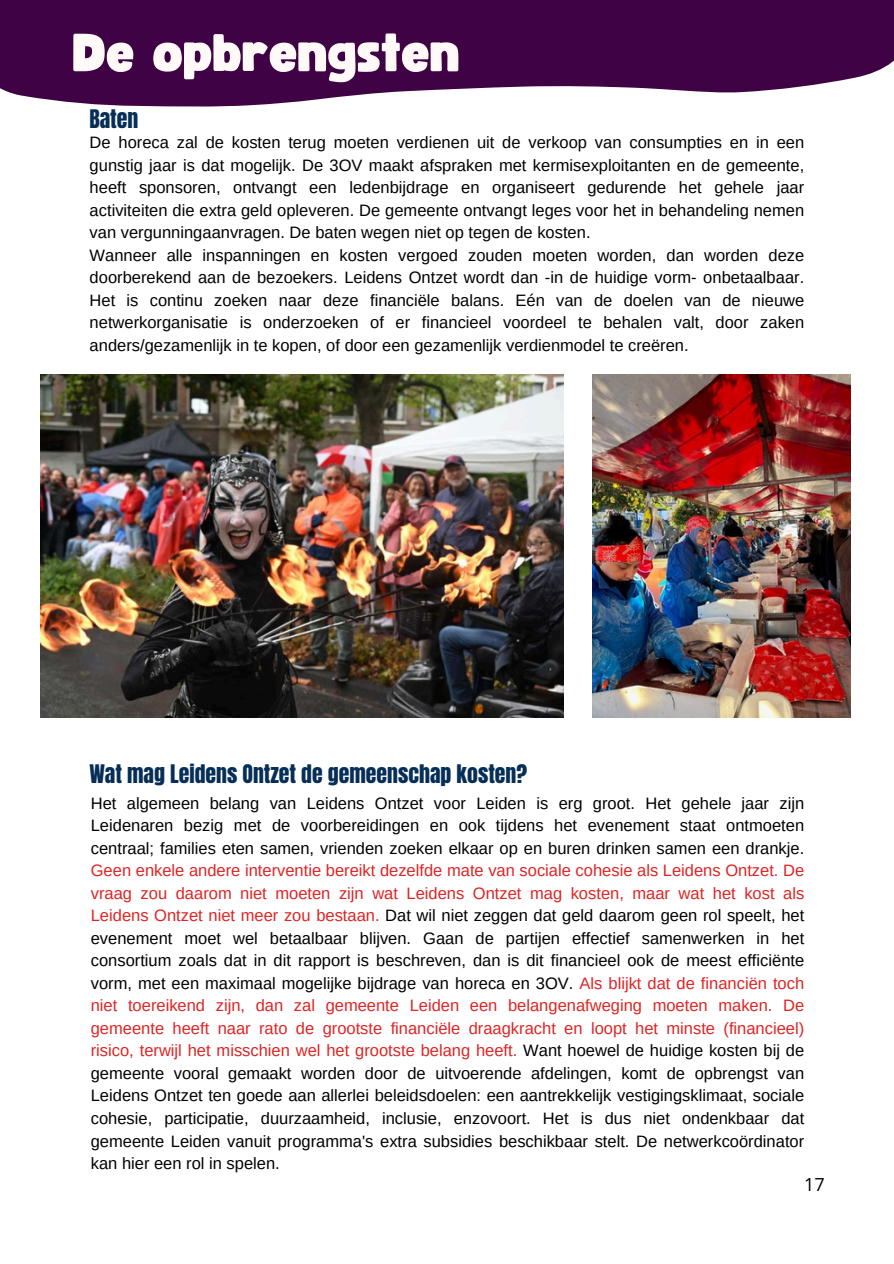
<style>
.page{position:relative;width:894px;height:1264px;background:#fff}
.page>*{position:absolute;margin:0;border:0;box-sizing:border-box;transform-origin:0 0}
.t1{font:52.35px "Funtastic";color:#fffaf7}
.t2{font:21.75px "Anton";color:#062e57}
.t3{font:18px "Open Sans";color:#000}
.t4{font:16.5px/22.5px "Arimo";color:#000;text-align:justify}
.s1{color:#df2323}
</style>
<div class="page">
<svg style="left:0;top:0;width:893px;height:107px;fill:#3f0244"></svg>
<img style="left:592px;top:374px;width:257px;height:343px">
<img style="left:40px;top:374px;width:523px;height:343px">
<p class="t1" style="left:73px;top:29px;width:388px">De opbrengsten</p>
<h2 class="t2" style="left:89px;top:103px;width:51px">Baten</h2>
<p class="t4" style="left:90px;top:131px;width:716px">De horeca zal de kosten terug moeten verdienen uit de verkoop van consumpties en in een gunstig jaar is dat mogelijk. De 3OV maakt afspraken met kermisexploitanten en de gemeente, heeft sponsoren, ontvangt een ledenbijdrage en organiseert gedurende het gehele jaar activiteiten die extra geld opleveren. De gemeente ontvangt leges voor het in behandeling nemen van vergunningaanvragen. De baten wegen niet op tegen de kosten.</p>
<p class="t4" style="left:90px;top:244px;width:716px">Wanneer alle inspanningen en kosten vergoed zouden moeten worden, dan worden deze doorberekend aan de bezoekers. Leidens Ontzet wordt dan -in de huidige vorm- onbetaalbaar.<br>Het is continu zoeken naar deze financiële balans. Eén van de doelen van de nieuwe netwerkorganisatie is onderzoeken of er financieel voordeel te behalen valt, door zaken anders/gezamenlijk in te kopen, of door een gezamenlijk verdienmodel te creëren.</p>
<p class="t2" style="left:89px;top:757px;width:439px">Wat mag Leidens Ontzet de gemeenschap kosten?</p>
<h1 class="t4" style="left:91px;top:791px;width:714px">Het algemeen belang van Leidens Ontzet voor Leiden is erg groot. Het gehele jaar zijn Leidenaren bezig met de voorbereidingen en ook tijdens het evenement staat ontmoeten centraal; families eten samen, vrienden zoeken elkaar op en buren drinken samen een drankje.<br><span class="s1">Geen enkele andere interventie bereikt dezelfde mate van sociale cohesie als Leidens Ontzet. De vraag zou daarom niet moeten zijn wat Leidens Ontzet mag kosten, maar wat het kost als Leidens Ontzet niet meer zou bestaan.</span> Dat wil niet zeggen dat geld daarom geen rol speelt, het evenement moet wel betaalbaar blijven. Gaan de partijen effectief samenwerken in het consortium zoals dat in dit rapport is beschreven, dan is dit financieel ook de meest efficiënte vorm, met een maximaal mogelijke bijdrage van horeca en 3OV. <span class="s1">Als blijkt dat de financiën toch niet toereikend zijn, dan zal gemeente Leiden een belangenafweging moeten maken. De gemeente heeft naar rato de grootste financiële draagkracht en loopt het minste (financieel) risico, terwijl het misschien wel het grootste belang heeft.</span> Want hoewel de huidige kosten bij de gemeente vooral gemaakt worden door de uitvoerende afdelingen, komt de opbrengst van Leidens Ontzet ten goede aan allerlei beleidsdoelen: een aantrekkelijk vestigingsklimaat, sociale cohesie, participatie, duurzaamheid, inclusie, enzovoort. Het is dus niet ondenkbaar dat gemeente Leiden vanuit programma's extra subsidies beschikbaar stelt. De netwerkcoördinator kan hier een rol in spelen.</h1>
<p class="t3" style="left:804px;top:1172px;width:22px">17</p>
</div>
